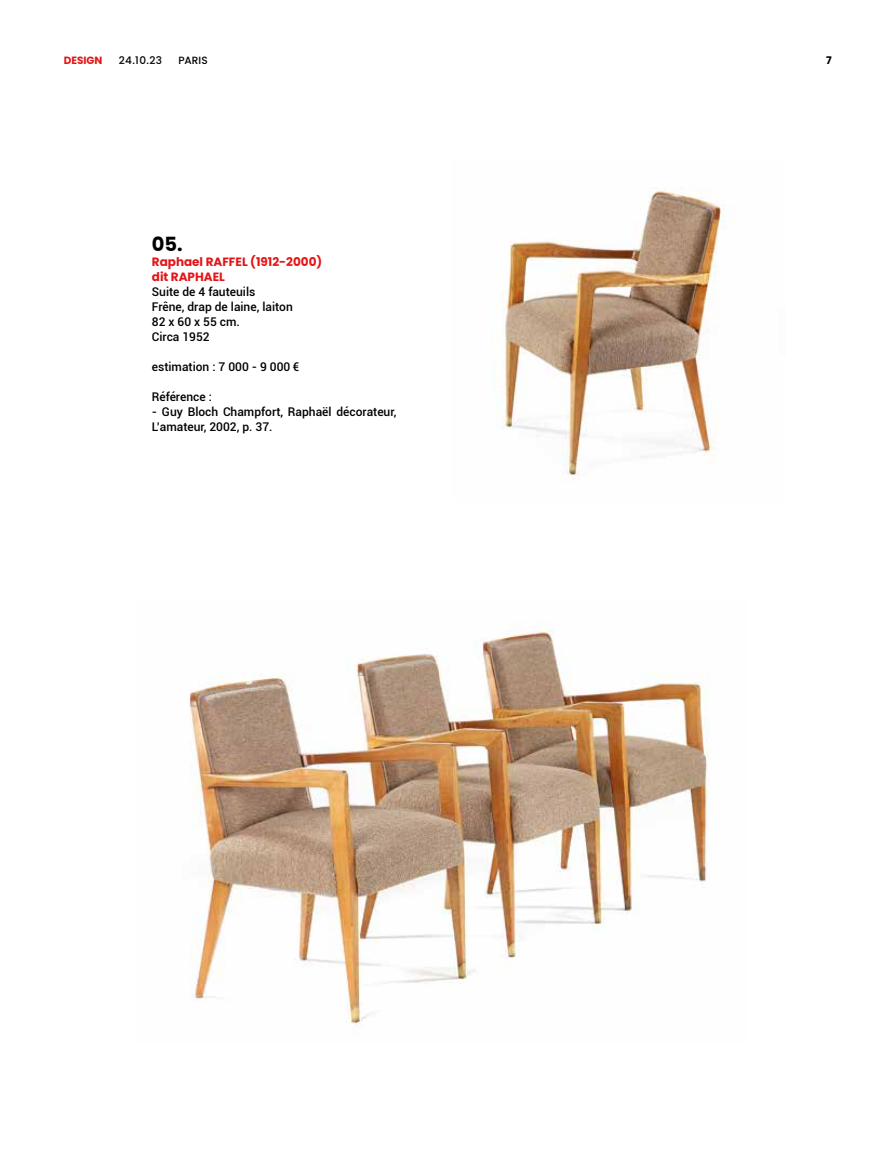
<style>
.page{position:relative;width:893px;height:1149px;background:#fff}
.page>*{position:absolute;margin:0;border:0;box-sizing:border-box;transform-origin:0 0}
.t1{font:700 19.5px "Poppins";color:#000}
.t2{font:500 12px/15px "Roboto";color:#000}
.t3{font:700 12px/15px "Poppins";color:#e41517}
.t4{font:500 10.5px "Poppins";color:#000}
.t5{font:700 10.5px "Poppins";color:#e41517}
.t6{font:700 10.5px "Poppins";color:#000}
</style>
<div class="page">
<img style="left:498px;top:188px;width:235px;height:288px">
<img style="left:189px;top:626px;width:520px;height:400px">
<p class="t5" style="left:64px;top:54px;width:40px">DESIGN</p>
<p class="t4" style="left:119px;top:54px;width:45px">24.10.23</p>
<p class="t4" style="left:178px;top:54px;width:31px">PARIS</p>
<p class="t6" style="left:826px;top:54px;width:7px">7</p>
<h1 class="t1" style="left:152px;top:233px;width:32px">05.</h1>
<p class="t3" style="left:152px;top:254px;width:172px">Raphael RAFFEL (1912-2000) dit RAPHAEL</p>
<p class="t2" style="left:152px;top:284px;width:142px">Suite de 4 fauteuils<br>Frêne, drap de laine, laiton<br>82 x 60 x 55 cm.<br>Circa 1952</p>
<p class="t2" style="left:152px;top:359px;width:149px">estimation : 7 000 - 9 000 €</p>
<p class="t2" style="left:152px;top:389px;width:62px">Référence :</p>
<p class="t2" style="left:152px;top:404px;width:246px">- Guy Bloch Champfort, Raphaël décorateur,<br>L’amateur, 2002, p. 37.</p>
</div>
